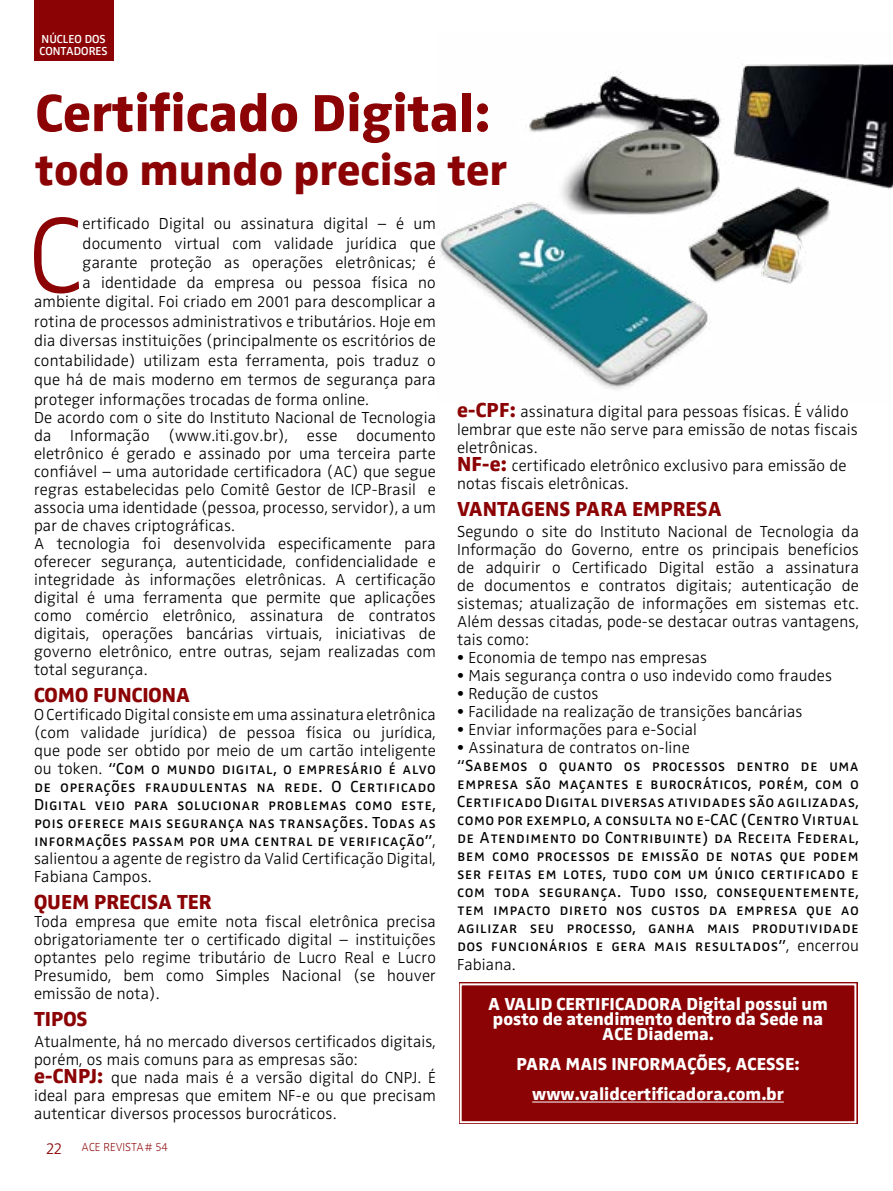
<style>
.page{position:relative;width:893px;height:1191px;background:#fff}
.page>*{position:absolute;margin:0;border:0;box-sizing:border-box;transform-origin:0 0}
.t1{font:111px "Zwo LF w 2";color:#8b0304}
.t2{font:54px "Zwo LF w 7";color:#8b0304}
.t3{font:45px "Zwo LF w 7";color:#8b0304}
.t4{font:21px "Zwo LF w 7";color:#8b0304}
.t5{font:18px/15px "Zwo LF w 7";color:#fff;text-align:center}
.t6{font:16.5px/18px "Zwo LF w 2";letter-spacing:.01em;color:#000}
.t7{font:16.5px/18px "Zwo LF w 4 SC";letter-spacing:.01em;color:#000;text-align:justify}
.t8{font:12px/12px "Zwo LF w 5 SC";color:#fff}
.t9{font:12px "Zwo LF w 1";color:#8b0304}
.s1{font-family:"Zwo LF w 2"}
.s2{font-family:"Zwo LF w 7";font-size:21px;color:#8b0304}
.s3{font-family:"Zwo LF w 2";font-size:16.5px}
</style>
<div class="page">
<div style="left:34px;top:0;width:79px;height:61px;background:#8b0304"></div>
<img style="left:439px;top:63px;width:454px;height:327px">
<div style="left:459px;top:982px;width:399px;height:142px;background:#8b0304"></div>
<div style="left:460px;top:983px;width:396px;height:140px;border:2px solid #fff"></div>
<hr style="left:532px;top:1101px;width:252px;height:1px;background:#fff">
<p class="t8" style="left:40px;top:33px;width:70px">NÚCLEO DOS<br>CONTADORES</p>
<h2 class="t2" style="left:36px;top:81px;width:455px">Certificado Digital:</h2>
<h3 class="t3" style="left:36px;top:143px;width:473px">todo mundo precisa ter</h3>
<h1 class="t1" style="left:29px;top:192px;width:55px">C</h1>
<p class="t6" style="left:83px;top:215px;width:355px">ertificado Digital ou assinatura digital – é um</p>
<p class="t6" style="left:83px;top:234px;width:355px">documento virtual com validade jurídica que</p>
<p class="t6" style="left:83px;top:254px;width:355px">garante proteção as operações eletrônicas; é</p>
<p class="t6" style="left:83px;top:273px;width:355px">a identidade da empresa ou pessoa física no</p>
<p class="t6" style="left:34px;top:293px;width:403px">ambiente digital. Foi criado em 2001 para descomplicar a</p>
<p class="t6" style="left:34px;top:312px;width:403px">rotina de processos administrativos e tributários. Hoje em</p>
<p class="t6" style="left:34px;top:332px;width:403px">dia diversas instituições (principalmente os escritórios de</p>
<p class="t6" style="left:34px;top:351px;width:403px">contabilidade) utilizam esta ferramenta, pois traduz o</p>
<p class="t6" style="left:34px;top:371px;width:403px">que há de mais moderno em termos de segurança para</p>
<p class="t6" style="left:34px;top:390px;width:336px">proteger informações trocadas de forma online.</p>
<p class="t6" style="left:34px;top:408px;width:403px">De acordo com o site do Instituto Nacional de Tecnologia da Informação (www.iti.gov.br), esse documento eletrônico é gerado e assinado por uma terceira parte confiável – uma autoridade certificadora (AC) que segue regras estabelecidas pelo Comitê Gestor de ICP-Brasil e associa uma identidade (pessoa, processo, servidor), a um par de chaves criptográficas.<br>A tecnologia foi desenvolvida especificamente para oferecer segurança, autenticidade, confidencialidade e integridade às informações eletrônicas. A certificação digital é uma ferramenta que permite que aplicações como comércio eletrônico, assinatura de contratos digitais, operações bancárias virtuais, iniciativas de governo eletrônico, entre outras, sejam realizadas com total segurança.</p>
<p class="t4" style="left:34px;top:682px;width:158px">COMO FUNCIONA</p>
<p class="t6" style="left:34px;top:705px;width:403px;text-align:justify">O Certificado Digital consiste em uma assinatura eletrônica (com validade jurídica) de pessoa física ou jurídica, que pode ser obtido por meio de um cartão inteligente</p>
<p class="t7" style="left:34px;top:759px;width:403px"><span class="s1">ou token.</span> “Com o mundo digital, o empresário é alvo de operações fraudulentas na rede. O Certificado Digital veio para solucionar problemas como este, pois oferece mais segurança nas transações. Todas as informações passam por uma central de verificação”<span class="s1">,</span></p>
<p class="t6" style="left:34px;top:849px;width:403px">salientou a agente de registro da Valid Certificação Digital,<br>Fabiana Campos.</p>
<p class="t4" style="left:34px;top:889px;width:179px">QUEM PRECISA TER</p>
<p class="t6" style="left:34px;top:912px;width:403px;text-align:justify">Toda empresa que emite nota fiscal eletrônica precisa obrigatoriamente ter o certificado digital – instituições optantes pelo regime tributário de Lucro Real e Lucro Presumido, bem como Simples Nacional (se houver emissão de nota).</p>
<p class="t4" style="left:34px;top:1006px;width:55px">TIPOS</p>
<p class="t6" style="left:34px;top:1032px;width:403px">Atualmente, há no mercado diversos certificados digitais, porém, os mais comuns para as empresas são:<br><span class="s2">e-CNPJ:</span> que nada mais é a versão digital do CNPJ. É ideal para empresas que emitem NF-e ou que precisam autenticar diversos processos burocráticos.</p>
<p class="t6" style="left:457px;top:402px;width:402px"><span class="s2">e-CPF:</span> assinatura digital para pessoas físicas. É válido lembrar que este não serve para emissão de notas fiscais eletrônicas.<br><span class="s2">NF-e:</span> certificado eletrônico exclusivo para emissão de notas fiscais eletrônicas.</p>
<p class="t4" style="left:457px;top:496px;width:266px">VANTAGENS PARA EMPRESA</p>
<p class="t6" style="left:457px;top:522px;width:403px;text-align:justify">Segundo o site do Instituto Nacional de Tecnologia da Informação do Governo, entre os principais benefícios de adquirir o Certificado Digital estão a assinatura de documentos e contratos digitais; autenticação de sistemas; atualização de informações em sistemas etc.<br>Além dessas citadas, pode-se destacar outras vantagens, tais como:</p>
<p class="t6" style="left:457px;top:648px;width:252px">• Economia de tempo nas empresas</p>
<p class="t6" style="left:457px;top:666px;width:376px">• Mais segurança contra o uso indevido como fraudes</p>
<p class="t6" style="left:457px;top:684px;width:143px">• Redução de custos</p>
<p class="t6" style="left:457px;top:702px;width:347px">• Facilidade na realização de transições bancárias</p>
<p class="t6" style="left:457px;top:720px;width:241px">• Enviar informações para e-Social</p>
<p class="t6" style="left:457px;top:738px;width:234px">• Assinatura de contratos on-line</p>
<p class="t7" style="left:457px;top:756px;width:403px">“Sabemos o quanto os processos dentro de uma empresa são maçantes e burocráticos, porém, com o Certificado Digital diversas atividades são agilizadas, como por exemplo, a consulta no e-CAC (Centro Virtual de Atendimento do Contribuinte) da Receita Federal, bem como processos de emissão de notas que podem ser feitas em lotes, tudo com um único certificado e com toda segurança. Tudo isso, consequentemente, tem impacto direto nos custos da empresa que ao agilizar seu processo, ganha mais produtividade dos funcionários e gera mais resultados”<span class="s1">, encerrou</span></p>
<p class="t6" style="left:457px;top:955px;width:60px">Fabiana.</p>
<p class="t5" style="left:488px;top:996px;width:341px">A VALID CERTIFICADORA Digital possui um posto de atendimento dentro da Sede na<br>ACE Diadema.</p>
<p class="t5" style="left:517px;top:1049px;width:284px;line-height:30px">PARA MAIS INFORMAÇÕES, ACESSE: www.validcertificadora.com.br</p>
<p class="t9" style="left:47px;top:1140px;width:123px"><span class="s3">22</span> ACE REVISTA# 54</p>
</div>
